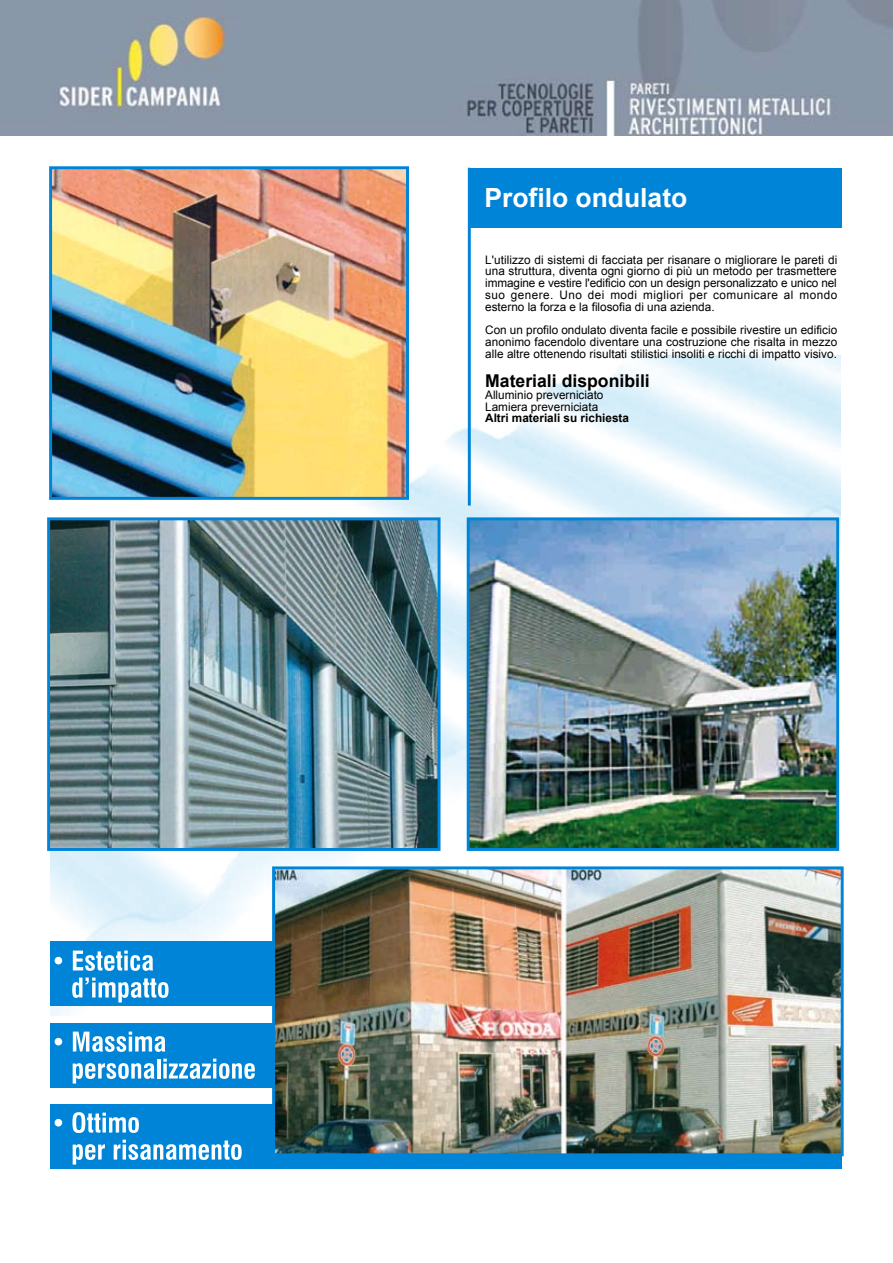
<style>
.page{position:relative;width:893px;height:1263px;background:#fff}
.page>*{position:absolute;margin:0;border:0;box-sizing:border-box;transform-origin:0 0}
.t1{font:700 26.4px "Arial";color:#fff}
.t2{font:700 17.7px "Arial";color:#000}
.t3{font:11.7px/11.7px "Arial";color:#000;text-align:justify}
.t4{font:700 11.7px "Arial";color:#000}
</style>
<div class="page">
<img style="left:0;top:0;width:893px;height:136px">
<img style="left:51px;top:356px;width:789px;height:660px">
<div style="left:469px;top:168px;width:373px;height:59px;background:#0084d7"></div>
<img style="left:53px;top:170px;width:352px;height:326px">
<div style="left:49px;top:166px;width:360px;height:334px;border:3px solid #0084d7"></div>
<hr style="left:468px;top:168px;width:3px;height:338px;background:#0084d7">
<div style="left:51px;top:941px;width:229px;height:64px;background:#0084d7"></div>
<div style="left:51px;top:1023px;width:229px;height:65px;background:#0084d7"></div>
<div style="left:51px;top:1104px;width:791px;height:64px;background:#0084d7"></div>
<svg style="left:73px;top:1144px;width:32px;height:20px"></svg>
<svg style="left:114px;top:1140px;width:128px;height:20px"></svg>
<svg style="left:72px;top:1112px;width:67px;height:21px"></svg>
<svg style="left:73px;top:1063px;width:82px;height:20px"></svg>
<hr style="left:157px;top:1058px;width:3px;height:20px;background:#fff">
<svg style="left:163px;top:1058px;width:92px;height:21px"></svg>
<svg style="left:73px;top:1031px;width:92px;height:21px"></svg>
<svg style="left:72px;top:977px;width:97px;height:25px"></svg>
<svg style="left:73px;top:950px;width:80px;height:21px"></svg>
<div style="left:55px;top:957px;width:7px;height:7px;background:#fff;border-radius:50%"></div>
<div style="left:55px;top:1038px;width:7px;height:7px;background:#fff;border-radius:50%"></div>
<div style="left:55px;top:1119px;width:7px;height:7px;background:#fff;border-radius:50%"></div>
<img style="left:276px;top:870px;width:564px;height:282px">
<div style="left:272px;top:866px;width:572px;height:290px;border:3px solid #0084d7"></div>
<img style="left:51px;top:521px;width:385px;height:326px">
<div style="left:47px;top:517px;width:393px;height:334px;border:3px solid #0084d7"></div>
<img style="left:471px;top:521px;width:364px;height:326px">
<div style="left:467px;top:517px;width:372px;height:334px;border:3px solid #0084d7"></div>
<h1 class="t1" style="left:484px;top:182px;width:204px">Profilo ondulato</h1>
<p class="t3" style="left:485px;top:254px;width:354px">L'utilizzo di sistemi di facciata per risanare o migliorare le pareti di una struttura, diventa ogni giorno di più un metodo per trasmettere immagine e vestire l'edificio con un design personalizzato e unico nel suo genere. Uno dei modi migliori per comunicare al mondo esterno la forza e la filosofia di una azienda.</p>
<p class="t3" style="left:485px;top:324px;width:354px">Con un profilo ondulato diventa facile e possibile rivestire un edificio anonimo facendolo diventare una costruzione che risalta in mezzo alle altre ottenendo risultati stilistici insoliti e ricchi di impatto visivo.</p>
<h2 class="t2" style="left:485px;top:371px;width:166px">Materiali disponibili</h2>
<p class="t3" style="left:485px;top:389px;width:120px">Alluminio preverniciato<br>Lamiera preverniciata</p>
<p class="t4" style="left:485px;top:412px;width:145px">Altri materiali su richiesta</p>
</div>
